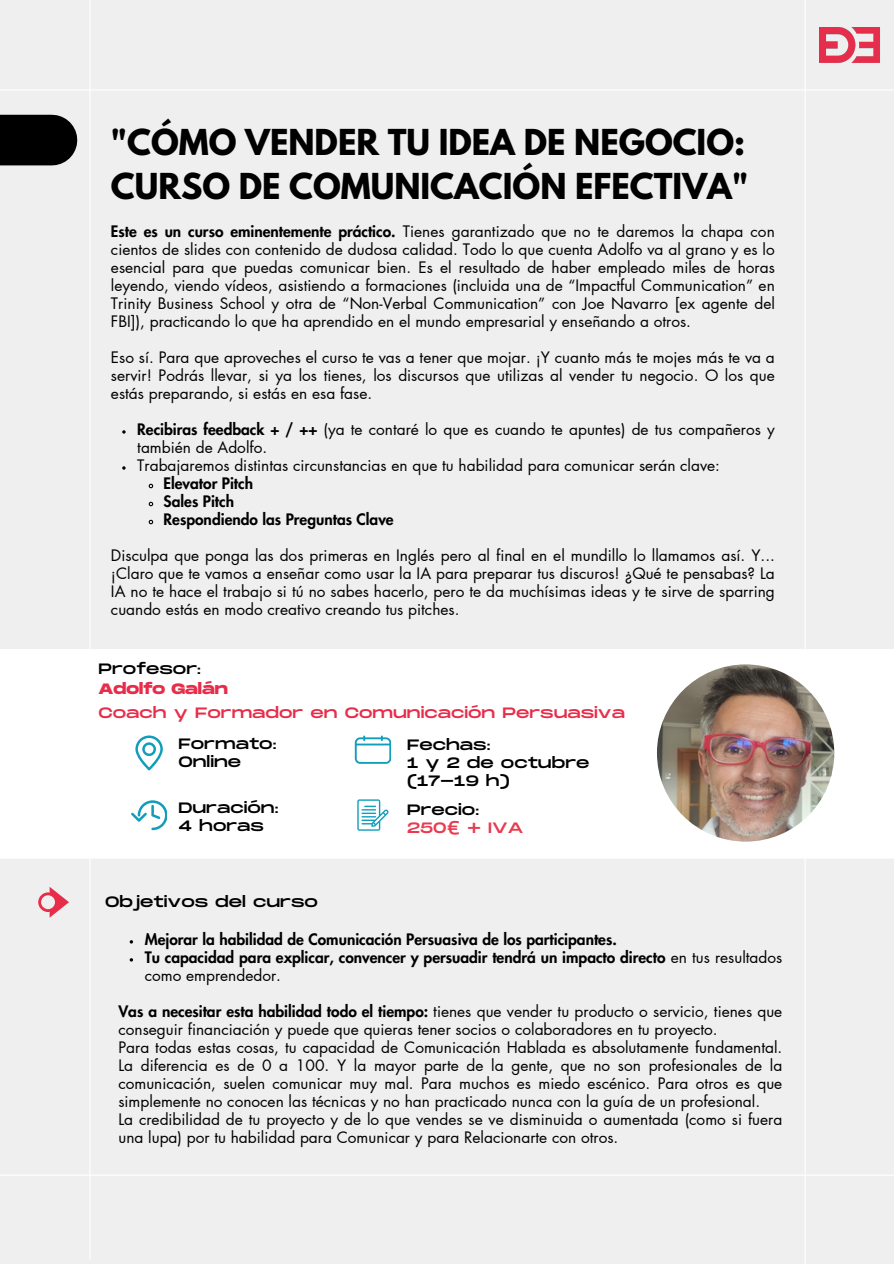
<style>
.page{position:relative;width:894px;height:1264px;background:#fff}
.page>*{position:absolute;margin:0;border:0;box-sizing:border-box;transform-origin:0 0}
.t1{font:700 31.65px/44px "League Spartan";color:#000}
.t2{font:15.45px/18px "Futura LT Pro";color:#000;text-align:justify}
.t3{font:800 15.45px/18px "Futura LT Pro";color:#000}
.t4{font:15px/18px "Monument Extended";color:#000}
.t5{font:15px "Monument Extended";color:#e72d4a}
.t6{font:700 15px "Monument Extended";color:#e72d4a}
.t7{font:15px "Monument Extended";color:#e73b50}
.s1{font-weight:800}
.s2{font-weight:400}
</style>
<div class="page">
<div style="left:0;top:0;width:893px;height:1263px;background:#efefef"></div>
<div style="left:0;top:115px;width:52px;height:50px;background:#000"></div>
<hr style="left:89px;top:0;width:1px;height:1259px;background:#fff">
<hr style="left:804px;top:0;width:1px;height:1263px;background:#fff">
<hr style="left:0;top:89px;width:893px;height:1px;background:#fff">
<hr style="left:0;top:1174px;width:893px;height:1px;background:#fff">
<img style="left:819px;top:28px;width:61px;height:35px">
<svg style="left:122px;top:430px;width:4px;height:3px"></svg>
<svg style="left:122px;top:466px;width:4px;height:3px"></svg>
<svg style="left:148px;top:483px;width:6px;height:6px"></svg>
<svg style="left:148px;top:501px;width:6px;height:6px"></svg>
<svg style="left:148px;top:519px;width:6px;height:6px"></svg>
<svg style="left:38px;top:887px;width:31px;height:30px"></svg>
<div style="left:0;top:648px;width:893px;height:210px;background:#fff"></div>
<svg style="left:357px;top:799px;width:31px;height:31px"></svg>
<svg style="left:355px;top:735px;width:36px;height:28px"></svg>
<svg style="left:131px;top:800px;width:36px;height:30px"></svg>
<svg style="left:135px;top:735px;width:27px;height:35px"></svg>
<img style="left:656px;top:664px;width:178px;height:177px;border-radius:50%">
<p class="t1" style="left:111px;top:124px;width:638px">"CÓMO VENDER TU IDEA DE NEGOCIO:<br>CURSO DE COMUNICACIÓN EFECTIVA"</p>
<p class="t2" style="left:111px;top:222px;width:665px"><span class="s1">Este es un curso eminentemente práctico.</span> Tienes garantizado que no te daremos la chapa con cientos de slides con contenido de dudosa calidad. Todo lo que cuenta Adolfo va al grano y es lo esencial para que puedas comunicar bien. Es el resultado de haber empleado miles de horas leyendo, viendo vídeos, asistiendo a formaciones (incluida una de “Impactful Communication” en Trinity Business School y otra de “Non-Verbal Communication” con Joe Navarro [ex agente del FBI]), practicando lo que ha aprendido en el mundo empresarial y enseñando a otros.</p>
<p class="t2" style="left:111px;top:349px;width:665px">Eso sí. Para que aproveches el curso te vas a tener que mojar. ¡Y cuanto más te mojes más te va a servir! Podrás llevar, si ya los tienes, los discursos que utilizas al vender tu negocio. O los que estás preparando, si estás en esa fase.</p>
<p class="t2" style="left:137px;top:421px;width:639px"><span class="s1">Recibiras feedback + / ++</span> (ya te contaré lo que es cuando te apuntes) de tus compañeros y también de Adolfo.</p>
<p class="t2" style="left:137px;top:457px;width:584px">Trabajaremos distintas circunstancias en que tu habilidad para comunicar serán clave:</p>
<h1 class="t3" style="left:164px;top:475px;width:91px">Elevator Pitch</h1>
<p class="t3" style="left:164px;top:493px;width:72px">Sales Pitch</p>
<p class="t3" style="left:164px;top:511px;width:231px">Respondiendo las Preguntas Clave</p>
<p class="t2" style="left:111px;top:547px;width:665px">Disculpa que ponga las dos primeras en Inglés pero al final en el mundillo lo llamamos así. Y... ¡Claro que te vamos a enseñar como usar la IA para preparar tus discuros! ¿Qué te pensabas? La IA no te hace el trabajo si tú no sabes hacerlo, pero te da muchísimas ideas y te sirve de sparring cuando estás en modo creativo creando tus pitches.</p>
<p class="t4" style="left:98px;top:660px;width:104px">Profesor:</p>
<p class="t6" style="left:98px;top:680px;width:131px">Adolfo Galán</p>
<p class="t5" style="left:98px;top:704px;width:528px">Coach y Formador en Comunicación Persuasiva</p>
<p class="t4" style="left:178px;top:735px;width:99px">Formato:</p>
<p class="t4" style="left:178px;top:753px;width:64px">Online</p>
<p class="t4" style="left:178px;top:799px;width:101px">Duración:</p>
<p class="t4" style="left:178px;top:817px;width:87px">4 horas</p>
<p class="t4" style="left:407px;top:736px;width:85px">Fechas:</p>
<p class="t4" style="left:407px;top:754px;width:184px">1 y 2 de octubre (17-19 h)</p>
<p class="t4" style="left:407px;top:801px;width:73px">Precio:</p>
<p class="t7" style="left:407px;top:819px;width:118px">250€ + IVA</p>
<p class="t4" style="left:105px;top:893px;width:214px">Objetivos del curso</p>
<p class="t3" style="left:145px;top:930px;width:473px">Mejorar la habilidad de Comunicación Persuasiva de los participantes.</p>
<p class="t3" style="left:145px;top:948px;width:639px">Tu capacidad para explicar, convencer y persuadir tendrá un impacto directo <span class="s2">en tus resultados como emprendedor.</span></p>
<p class="t2" style="left:118px;top:1002px;width:665px"><span class="s1">Vas a necesitar esta habilidad todo el tiempo:</span> tienes que vender tu producto o servicio, tienes que conseguir financiación y puede que quieras tener socios o colaboradores en tu proyecto.</p>
<p class="t2" style="left:118px;top:1038px;width:665px">Para todas estas cosas, tu capacidad de Comunicación Hablada es absolutamente fundamental.<br>La diferencia es de 0 a 100. Y la mayor parte de la gente, que no son profesionales de la comunicación, suelen comunicar muy mal. Para muchos es miedo escénico. Para otros es que simplemente no conocen las técnicas y no han practicado nunca con la guía de un profesional.</p>
<p class="t2" style="left:118px;top:1110px;width:665px">La credibilidad de tu proyecto y de lo que vendes se ve disminuida o aumentada (como si fuera una lupa) por tu habilidad para Comunicar y para Relacionarte con otros.</p>
</div>
